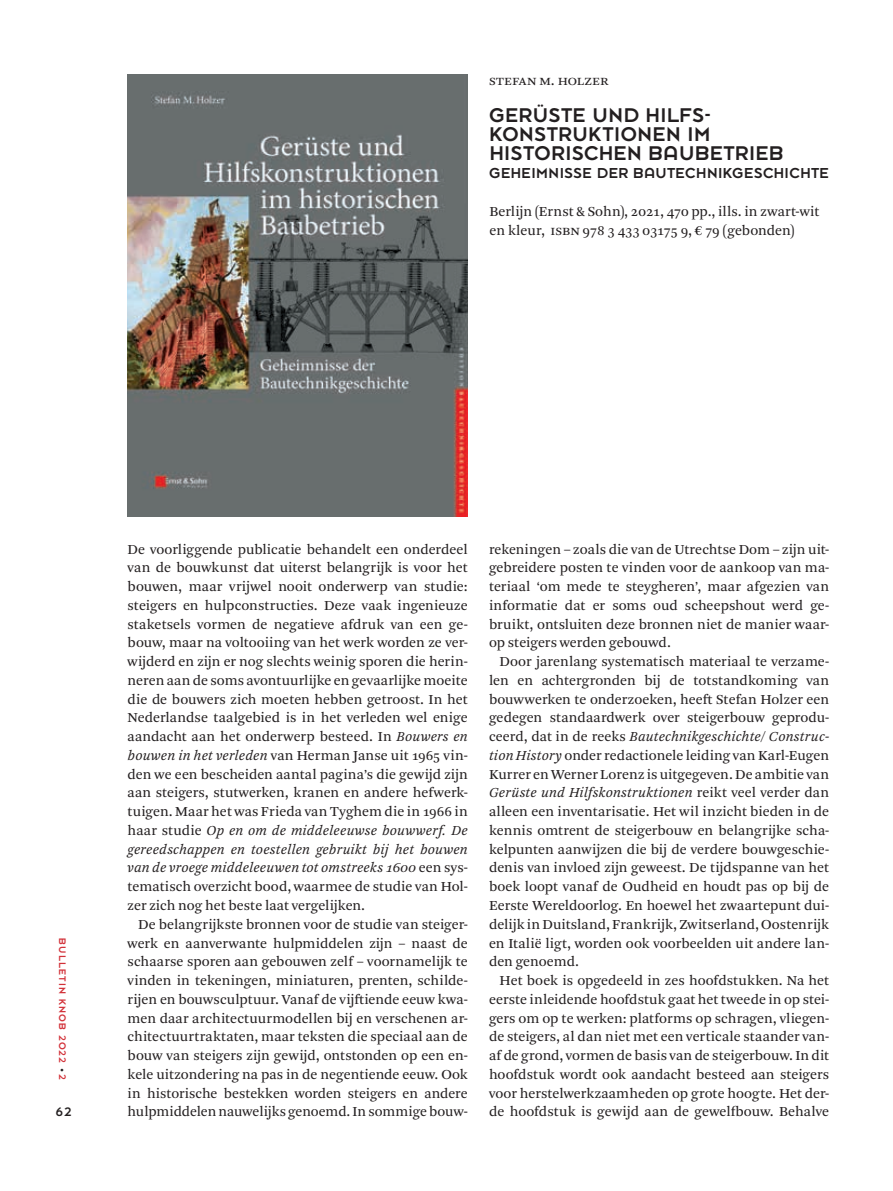
<style>
.page{position:relative;width:893px;height:1191px;background:#fff}
.page>*{position:absolute;margin:0;border:0;box-sizing:border-box;transform-origin:0 0}
.t1{font:21.9px/18.8px "Dessau Pro";letter-spacing:.03em;color:#231f20}
.t2{font:15.9px "Dessau Pro";letter-spacing:.035em;color:#231f20}
.t3{font:14.4px/18.8px "Arnhem Pro Blond";color:#231f20;text-align:justify}
.t4{font:13.5px "Dessau Pro";color:#231f20}
.t5{font:10.5px "Dessau Pro";letter-spacing:.11em;color:#d23139}
.s1{font-size:8.25px;color:#231f20}
.s2{font-style:italic}
</style>
<div class="page">
<img style="left:128px;top:75px;width:340px;height:441px">
<p class="t3" style="left:489px;top:71px;width:118px">Stefan M. Holzer</p>
<h1 class="t1" style="left:489px;top:106px;width:295px">GERÜSTE UND HILFS-<br>KONSTRUKTIONEN IM<br>HISTORISCHEN BAUBETRIEB</h1>
<p class="t2" style="left:489px;top:165px;width:341px">GEHEIMNISSE DER BAUTECHNIKGESCHICHTE</p>
<p class="t3" style="left:489px;top:202px;width:331px">Berlijn (Ernst &amp; Sohn), 2021, 470 pp., ills. in zwart-wit en kleur, isbn</p>
<p class="t3" style="left:583px;top:221px;width:214px">978 3 433 03175 9, € 79 (gebonden)</p>
<p class="t5" style="left:68px;top:938px;width:143px;rotate:90deg">BULLETIN KNOB 2022 <span class="s1">•</span> 2</p>
<p class="t4" style="left:56px;top:1105px;width:17px">62</p>
<p class="t3" style="left:128px;top:540px;width:342px">De voorliggende publicatie behandelt een onderdeel van de bouwkunst dat uiterst belangrijk is voor het bouwen, maar vrijwel nooit onderwerp van studie: steigers en hulpconstructies. Deze vaak ingenieuze staketsels vormen de negatieve afdruk van een ge&shy;bouw, maar na voltooiing van het werk worden ze ver&shy;wijderd en zijn er nog slechts weinig sporen die herin&shy;neren aan de soms avontuurlijke en gevaarlijke moeite die de bouwers zich moeten hebben getroost. In het Nederlandse taalgebied is in het verleden wel enige aandacht aan het onderwerp besteed. In <span class="s2">Bouwers en bouwen in het verleden</span> van Herman Janse uit 1965 vin&shy;den we een bescheiden aantal pagina’s die gewijd zijn aan steigers, stutwerken, kranen en andere hefwerk&shy;tuigen. Maar het was Frieda van Tyghem die in 1966 in haar studie <span class="s2">Op en om de middeleeuwse bouwwerf. De gereedschappen en toestellen gebruikt bij het bouwen van de vroege middeleeuwen tot omstreeks 1600</span> een sys&shy;tematisch overzicht bood, waarmee de studie van Hol&shy;zer zich nog het beste laat vergelijken.</p>
<p class="t3" style="left:128px;top:915px;width:342px;text-indent:11px">De belangrijkste bronnen voor de studie van steiger&shy;werk en aanverwante hulpmiddelen zijn – naast de schaarse sporen aan gebouwen zelf – voornamelijk te vinden in tekeningen, miniaturen, prenten, schilde&shy;rijen en bouwsculptuur. Vanaf de vijftiende eeuw kwa&shy;men daar architectuurmodellen bij en verschenen ar&shy;chitectuurtraktaten, maar teksten die speciaal aan de bouw van steigers zijn gewijd, ontstonden op een en&shy;kele uitzondering na pas in de negentiende eeuw. Ook in historische bestekken worden steigers en andere hulpmiddelen nauwelijks genoemd. In sommige bouw-</p>
<p class="t3" style="left:489px;top:540px;width:342px">rekeningen – zoals die van de Utrechtse Dom – zijn uit&shy;gebreidere posten te vinden voor de aankoop van ma&shy;teriaal ‘om mede te steygheren’, maar afgezien van informatie dat er soms oud scheepshout werd ge&shy;bruikt, ontsluiten deze bronnen niet de manier waar&shy;op steigers werden gebouwd.</p>
<p class="t3" style="left:489px;top:652px;width:342px;text-indent:11px">Door jarenlang systematisch materiaal te verzame&shy;len en achtergronden bij de totstandkoming van bouwwerken te onderzoeken, heeft Stefan Holzer een gedegen standaardwerk over steigerbouw geprodu&shy;ceerd, dat in de reeks <span class="s2">Bautechnikgeschichte/ Construc&shy;tion History</span> onder redactionele leiding van Karl-Eugen Kurrer en Werner Lorenz is uitgegeven. De ambitie van <span class="s2">Gerüste und Hilfskonstruktionen</span> reikt veel verder dan alleen een inventarisatie. Het wil inzicht bieden in de kennis omtrent de steigerbouw en belangrijke scha&shy;kelpunten aanwijzen die bij de verdere bouwgeschie&shy;denis van invloed zijn geweest. De tijdspanne van het boek loopt vanaf de Oudheid en houdt pas op bij de Eerste Wereldoorlog. En hoewel het zwaartepunt dui&shy;delijk in Duitsland, Frankrijk, Zwitserland, Oostenrijk en Italië ligt, worden ook voorbeelden uit andere lan&shy;den genoemd.</p>
<p class="t3" style="left:489px;top:971px;width:342px;text-indent:11px">Het boek is opgedeeld in zes hoofdstukken. Na het eerste inleidende hoofdstuk gaat het tweede in op stei&shy;gers om op te werken: platforms op schragen, vliegen&shy;de steigers, al dan niet met een verticale staander van&shy;af de grond, vormen de basis van de steigerbouw. In dit hoofdstuk wordt ook aandacht besteed aan steigers voor herstelwerkzaamheden op grote hoogte. Het der&shy;de hoofdstuk is gewijd aan de gewelfbouw. Behalve</p>
</div>
